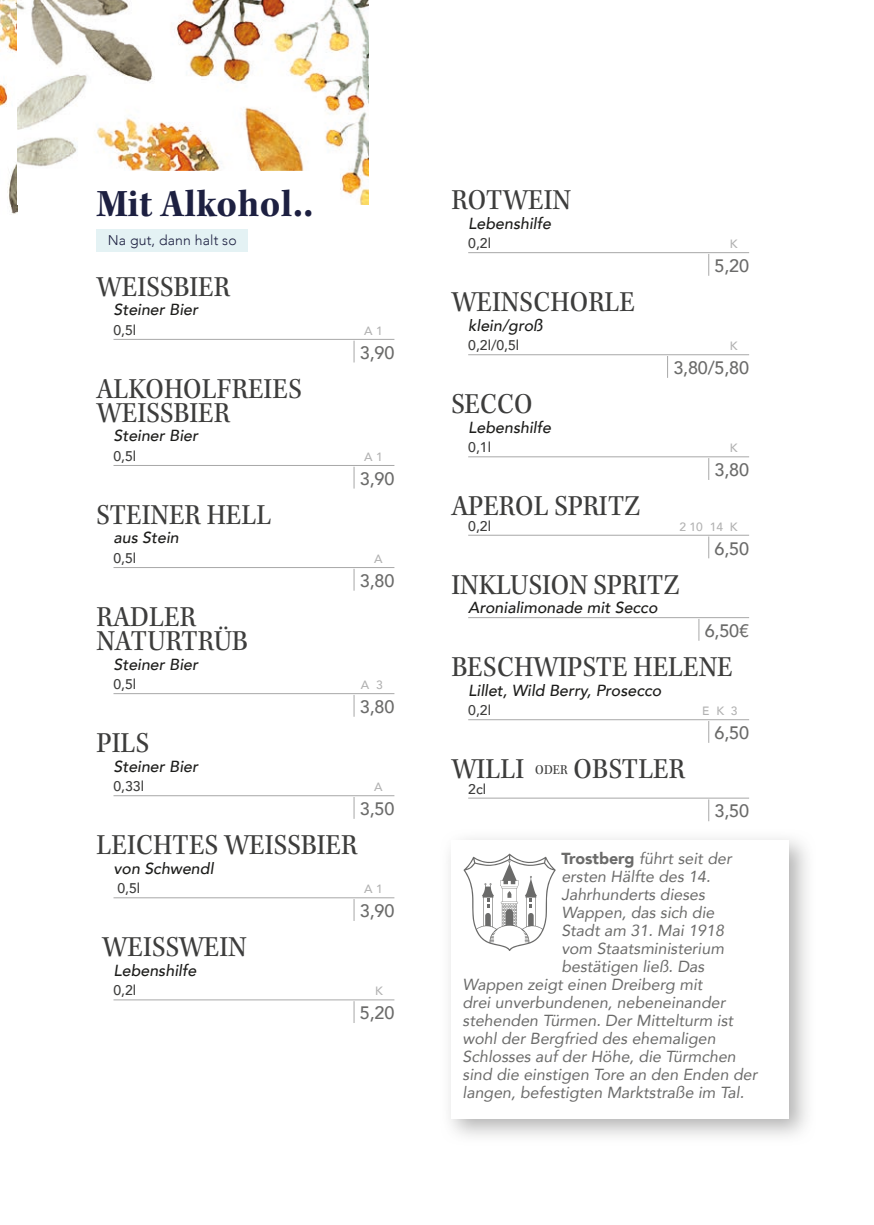
<style>
.page{position:relative;width:874px;height:1225px;background:#fff}
.page>*{position:absolute;margin:0;border:0;box-sizing:border-box;transform-origin:0 0}
.t1{font:40px "Kepler Std Bold Scn";letter-spacing:.015em;color:#1d2041}
.t2{font:30px/24px "Kepler Std Scn";color:#3d3d3c}
.t3{font:500 18px "Avenir";letter-spacing:-.01em;color:#6b6b6a}
.t4{font:italic 16px "Avenir";color:#6b6b6a}
.t5{font:italic 500 16px "Avenir";color:#1d1d1b}
.t6{font:500 14px "Avenir";color:#3d3d3c}
.t7{font:300 14px "Avenir";letter-spacing:.01em;color:#1d2041}
.t8{font:500 12px "Avenir";color:#b2b2b2}
.s1{font-size:14px}
.s2{font-weight:900;font-style:normal}
</style>
<div class="page">
<img style="left:0;top:0;width:17px;height:214px">
<img style="left:17px;top:0;width:352px;height:204px">
<svg style="left:96px;top:171px;width:228px;height:33px"></svg>
<div style="left:96px;top:229px;width:152px;height:23px;background:#e4f2f4"></div>
<svg style="left:353px;top:341px;width:1px;height:21px"></svg>
<hr style="left:113px;top:339px;width:281px;height:1px;background:#a8a8a8">
<svg style="left:353px;top:467px;width:1px;height:21px"></svg>
<hr style="left:113px;top:465px;width:281px;height:1px;background:#a8a8a8">
<svg style="left:353px;top:569px;width:1px;height:21px"></svg>
<hr style="left:113px;top:567px;width:281px;height:1px;background:#a8a8a8">
<svg style="left:353px;top:695px;width:1px;height:22px"></svg>
<hr style="left:113px;top:693px;width:281px;height:1px;background:#a8a8a8">
<svg style="left:353px;top:797px;width:1px;height:22px"></svg>
<hr style="left:113px;top:795px;width:281px;height:1px;background:#a8a8a8">
<svg style="left:353px;top:899px;width:1px;height:22px"></svg>
<hr style="left:113px;top:897px;width:281px;height:1px;background:#a8a8a8">
<svg style="left:353px;top:1001px;width:1px;height:22px"></svg>
<hr style="left:113px;top:999px;width:281px;height:1px;background:#a8a8a8">
<svg style="left:708px;top:254px;width:1px;height:22px"></svg>
<hr style="left:468px;top:252px;width:280px;height:1px;background:#a8a8a8">
<hr style="left:468px;top:354px;width:280px;height:1px;background:#a8a8a8">
<svg style="left:708px;top:458px;width:1px;height:22px"></svg>
<hr style="left:468px;top:456px;width:280px;height:1px;background:#a8a8a8">
<svg style="left:708px;top:536px;width:1px;height:22px"></svg>
<hr style="left:468px;top:535px;width:280px;height:1px;background:#a8a8a8">
<svg style="left:698px;top:619px;width:1px;height:22px"></svg>
<hr style="left:468px;top:617px;width:280px;height:1px;background:#a8a8a8">
<svg style="left:708px;top:721px;width:1px;height:22px"></svg>
<hr style="left:468px;top:719px;width:280px;height:1px;background:#a8a8a8">
<svg style="left:708px;top:799px;width:1px;height:22px"></svg>
<hr style="left:468px;top:798px;width:280px;height:1px;background:#a8a8a8">
<svg style="left:463px;top:853px;width:92px;height:98px"></svg>
<h1 class="t1" style="left:96px;top:181px;width:218px">Mit Alkohol..</h1>
<p class="t7" style="left:108px;top:232px;width:130px">Na gut, dann halt so</p>
<h2 class="t2" style="left:97px;top:275px;width:135px">WEISSBIER</h2>
<p class="t5" style="left:113px;top:300px;width:86px">Steiner Bier</p>
<p class="t6" style="left:113px;top:318px;width:24px">0,5l</p>
<p class="t8" style="left:364px;top:320px;width:20px">A 1</p>
<p class="t3" style="left:360px;top:337px;width:36px">3,90</p>
<h2 class="t2" style="left:97px;top:377px;width:207px">ALKOHOLFREIES<br>WEISSBIER</h2>
<p class="t5" style="left:113px;top:426px;width:86px">Steiner Bier</p>
<p class="t6" style="left:113px;top:444px;width:24px">0,5l</p>
<p class="t8" style="left:364px;top:446px;width:20px">A 1</p>
<p class="t3" style="left:360px;top:463px;width:36px">3,90</p>
<h2 class="t2" style="left:97px;top:503px;width:176px">STEINER HELL</h2>
<p class="t5" style="left:113px;top:528px;width:67px">aus Stein</p>
<p class="t6" style="left:113px;top:546px;width:24px">0,5l</p>
<p class="t8" style="left:374px;top:548px;width:10px">A</p>
<p class="t3" style="left:360px;top:565px;width:36px">3,80</p>
<h2 class="t2" style="left:97px;top:605px;width:153px">RADLER<br>NATURTRÜB</h2>
<p class="t5" style="left:113px;top:654px;width:86px">Steiner Bier</p>
<p class="t6" style="left:113px;top:672px;width:24px">0,5l</p>
<p class="t8" style="left:361px;top:674px;width:23px">A 3</p>
<p class="t3" style="left:360px;top:691px;width:36px">3,80</p>
<h2 class="t2" style="left:97px;top:731px;width:54px">PILS</h2>
<p class="t5" style="left:113px;top:756px;width:86px">Steiner Bier</p>
<p class="t6" style="left:113px;top:774px;width:32px">0,33l</p>
<p class="t8" style="left:374px;top:776px;width:10px">A</p>
<p class="t3" style="left:360px;top:793px;width:36px">3,50</p>
<h2 class="t2" style="left:97px;top:833px;width:262px">LEICHTES WEISSBIER</h2>
<p class="t5" style="left:113px;top:858px;width:101px">von Schwendl</p>
<p class="t6" style="left:117px;top:876px;width:24px">0,5l</p>
<p class="t8" style="left:364px;top:879px;width:20px">A 1</p>
<p class="t3" style="left:360px;top:895px;width:36px">3,90</p>
<h2 class="t2" style="left:102px;top:935px;width:146px">WEISSWEIN</h2>
<p class="t5" style="left:113px;top:960px;width:84px">Lebenshilfe</p>
<p class="t6" style="left:113px;top:978px;width:24px">0,2l</p>
<p class="t8" style="left:375px;top:981px;width:9px">K</p>
<p class="t3" style="left:360px;top:997px;width:36px">5,20</p>
<h2 class="t2" style="left:451px;top:188px;width:121px">ROTWEIN</h2>
<p class="t5" style="left:468px;top:213px;width:84px">Lebenshilfe</p>
<p class="t6" style="left:468px;top:231px;width:24px">0,2l</p>
<p class="t8" style="left:729px;top:234px;width:9px">K</p>
<p class="t3" style="left:714px;top:250px;width:36px">5,20</p>
<h2 class="t2" style="left:451px;top:290px;width:185px">WEINSCHORLE</h2>
<p class="t5" style="left:468px;top:315px;width:76px">klein/groß</p>
<p class="t6" style="left:468px;top:333px;width:53px">0,2l/0,5l</p>
<p class="t8" style="left:729px;top:336px;width:9px">K</p>
<p class="t3" style="left:673px;top:352px;width:77px">3,80/5,80</p>
<h2 class="t2" style="left:451px;top:393px;width:83px">SECCO</h2>
<p class="t5" style="left:468px;top:417px;width:84px">Lebenshilfe</p>
<p class="t6" style="left:468px;top:435px;width:24px">0,1l</p>
<p class="t8" style="left:729px;top:438px;width:9px">K</p>
<p class="t3" style="left:714px;top:454px;width:36px">3,80</p>
<h2 class="t2" style="left:451px;top:495px;width:191px">APEROL SPRITZ</h2>
<p class="t6" style="left:468px;top:514px;width:24px">0,2l</p>
<p class="t8" style="left:679px;top:516px;width:59px">2 10 14 K</p>
<p class="t3" style="left:714px;top:532px;width:36px">6,50</p>
<h2 class="t2" style="left:451px;top:573px;width:230px">INKLUSION SPRITZ</h2>
<p class="t5" style="left:468px;top:598px;width:191px">Aronialimonade mit Secco</p>
<p class="t3" style="left:704px;top:615px;width:46px">6,50€</p>
<h2 class="t2" style="left:451px;top:655px;width:283px">BESCHWIPSTE HELENE</h2>
<p class="t5" style="left:468px;top:680px;width:194px">Lillet, Wild Berry, Prosecco</p>
<p class="t6" style="left:468px;top:698px;width:24px">0,2l</p>
<p class="t8" style="left:702px;top:701px;width:37px">E K 3</p>
<p class="t3" style="left:714px;top:717px;width:36px">6,50</p>
<h2 class="t2" style="left:451px;top:757px;width:235px">WILLI <span class="s1">ODER</span> OBSTLER</h2>
<p class="t6" style="left:468px;top:776px;width:19px">2cl</p>
<p class="t3" style="left:714px;top:795px;width:36px">3,50</p>
<p class="t4" style="left:561px;top:848px;width:172px"><span class="s2">Trostberg</span> führt seit der</p>
<p class="t4" style="left:561px;top:866px;width:151px">ersten Hälfte des 14.</p>
<p class="t4" style="left:561px;top:884px;width:145px">Jahrhunderts dieses</p>
<p class="t4" style="left:561px;top:902px;width:154px">Wappen, das sich die</p>
<p class="t4" style="left:561px;top:920px;width:164px">Stadt am 31. Mai 1918</p>
<p class="t4" style="left:561px;top:938px;width:164px">vom Staatsministerium</p>
<p class="t4" style="left:561px;top:956px;width:144px">bestätigen ließ. Das</p>
<p class="t4" style="left:462px;top:974px;width:241px">Wappen zeigt einen Dreiberg mit</p>
<p class="t4" style="left:462px;top:992px;width:264px">drei unverbundenen, nebeneinander</p>
<p class="t4" style="left:462px;top:1010px;width:272px">stehenden Türmen. Der Mittelturm ist</p>
<p class="t4" style="left:462px;top:1028px;width:254px">wohl der Bergfried des ehemaligen</p>
<p class="t4" style="left:462px;top:1046px;width:275px">Schlosses auf der Höhe, die Türmchen</p>
<p class="t4" style="left:462px;top:1064px;width:296px">sind die einstigen Tore an den Enden der</p>
<p class="t4" style="left:462px;top:1082px;width:283px">langen, befestigten Marktstraße im Tal.</p>
</div>
